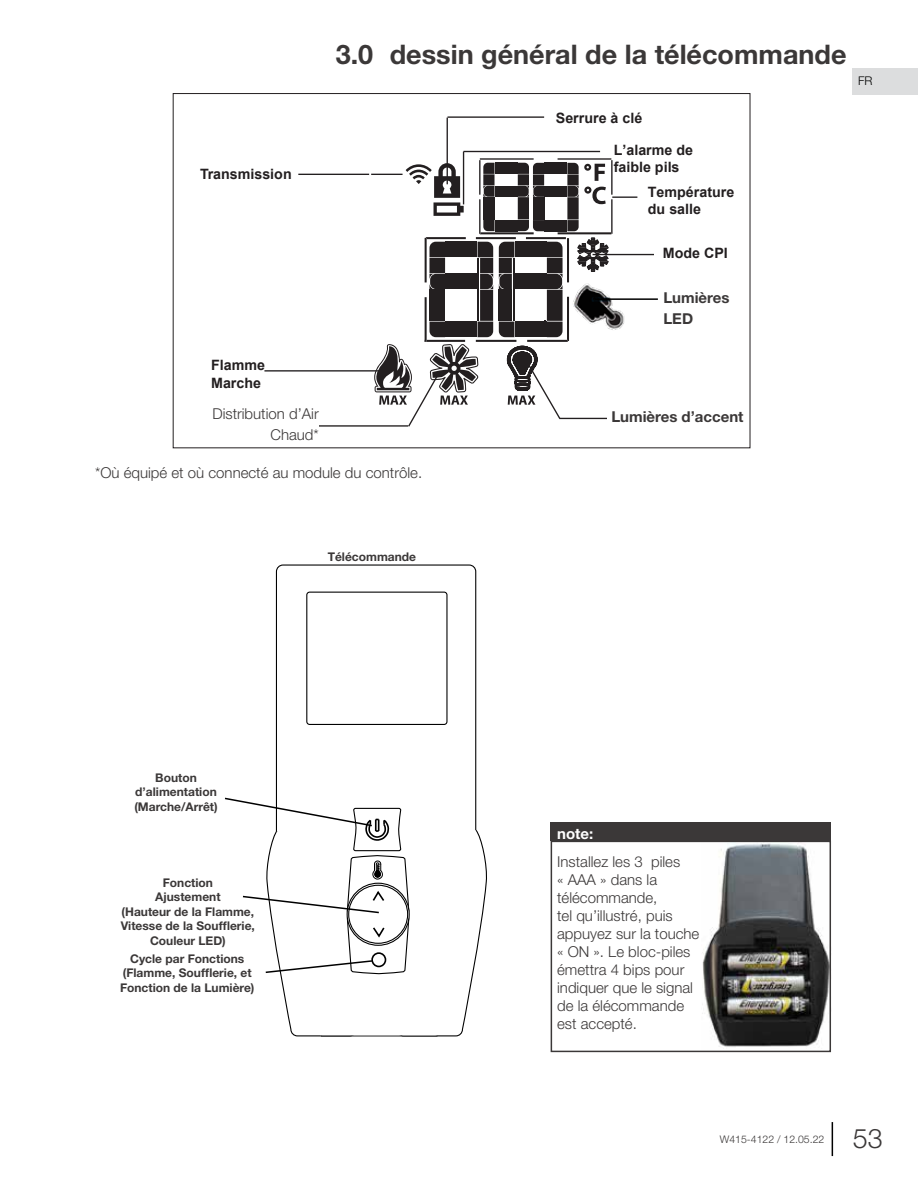
<style>
.page{position:relative;width:918px;height:1188px;background:#fff}
.page>*{position:absolute;margin:0;border:0;box-sizing:border-box;transform-origin:0 0}
.t1{font:700 27px "Helvetica Neue";color:#3b3838}
.t2{font:300 27px "Helvetica Neue";color:#3b3838}
.t3{font:300 15px/18px "Helvetica Neue";color:#3b3838}
.t4{font:700 15px/21px "Helvetica Neue";color:#3b3838}
.t5{font:700 15px "Helvetica Neue";color:#fff}
.t6{font:700 14.25px/17.1px "Arial";color:#231f20}
.t7{font:700 12px/14.4px "Helvetica Neue";color:#3b3838;text-align:center}
.t8{font:300 12px "Helvetica Neue";color:#000}
.t9{font:300 10.5px "Helvetica Neue";color:#3b3838}
</style>
<div class="page">
<hr style="left:832px;top:1122px;width:1px;height:34px;background:#000">
<div style="left:853px;top:68px;width:65px;height:26px;background:#dcddde"></div>
<svg style="left:275px;top:564px;width:202px;height:233px"></svg>
<div style="left:307px;top:592px;width:140px;height:132px;background:#fff;border-radius:3px"></div>
<div style="left:306px;top:592px;width:142px;height:133px;border:1px solid #000;border-radius:3px"></div>
<svg style="left:225px;top:797px;width:262px;height:240px"></svg>
<img style="left:702px;top:844px;width:126px;height:203px">
<div style="left:551px;top:841px;width:280px;height:211px;border:2px solid #3b3838"></div>
<div style="left:551px;top:823px;width:280px;height:18px;background:#3b3838"></div>
<hr style="left:447px;top:116px;width:97px;height:2px;background:#231f20">
<hr style="left:447px;top:118px;width:1px;height:66px;background:#231f20">
<hr style="left:264px;top:370px;width:123px;height:2px;background:#231f20">
<hr style="left:316px;top:425px;width:92px;height:2px;background:#231f20">
<hr style="left:463px;top:151px;width:137px;height:1px;background:#231f20">
<hr style="left:463px;top:152px;width:1px;height:52px;background:#231f20">
<hr style="left:298px;top:174px;width:105px;height:1px;background:#231f20">
<hr style="left:369px;top:162px;width:2px;height:72px;background:#fff">
<svg style="left:374px;top:158px;width:239px;height:269px"></svg>
<hr style="left:612px;top:196px;width:25px;height:2px;background:#231f20">
<div style="left:584px;top:208px;width:26px;height:24px;background:#fff"></div>
<hr style="left:593px;top:254px;width:82px;height:1px;background:#231f20">
<div style="left:654px;top:246px;width:80px;height:19px;background:#fff"></div>
<div style="left:607px;top:407px;width:141px;height:21px;background:#fff"></div>
<img style="left:571px;top:281px;width:54px;height:53px">
<hr style="left:595px;top:298px;width:63px;height:2px;background:#000">
<div style="left:186px;top:405px;width:133px;height:38px;background:#fff"></div>
<p class="t6" style="left:200px;top:166px;width:93px">Transmission</p>
<h1 class="t1" style="left:618px;top:33px;width:230px">transmitter layout</h1>
<h1 class="t1" style="left:336px;top:33px;width:512px">3.0 dessin général de la télécommande</h1>
<p class="t6" style="left:556px;top:110px;width:88px">Serrure à clé</p>
<p class="t6" style="left:614px;top:142px;width:81px">L’alarme de faible pils</p>
<p class="t6" style="left:648px;top:184px;width:88px">Température du salle</p>
<p class="t8" style="left:858px;top:71px;width:16px">FR</p>
<p class="t6" style="left:663px;top:245px;width:66px">Mode CPI</p>
<p class="t4" style="left:663px;top:287px;width:68px">Lumières<br>LED</p>
<p class="t6" style="left:211px;top:357px;width:55px">Flamme<br>Marche</p>
<p class="t3" style="left:212px;top:403px;width:108px;line-height:21px;text-align:right">Distribution d’Air<br>Chaud*</p>
<p class="t3" style="left:95px;top:463px;width:329px">*Où équipé et où connecté au module du contrôle.</p>
<p class="t6" style="left:620px;top:408px;width:89px">Lumière DEL</p>
<p class="t4" style="left:611px;top:406px;width:134px">Lumières d’accent</p>
<p class="t7" style="left:328px;top:549px;width:90px">Télécommande</p>
<p class="t7" style="left:134px;top:771px;width:85px">Bouton d’alimentation (Marche/Arrêt)</p>
<p class="t7" style="left:121px;top:876px;width:135px">Fonction<br>Ajustement<br>(Hauteur de la Flamme,<br>Vitesse de la Soufflerie,<br>Couleur LED)</p>
<p class="t7" style="left:120px;top:952px;width:136px">Cycle par Fonctions (Flamme, Soufflerie, et<br>Fonction de la Lumière)</p>
<p class="t5" style="left:557px;top:822px;width:38px">note:</p>
<p class="t3" style="left:557px;top:852px;width:144px">Installez les 3 piles<br>« AAA » dans la télécommande,<br>tel qu’illustré, puis appuyez sur la touche « ON ». Le bloc-piles émettra 4 bips pour indiquer que le signal de la élécommande est accepté.</p>
<p class="t9" style="left:720px;top:1131px;width:106px">W415-4122 / 12.05.22</p>
<h1 class="t2" style="left:853px;top:1116px;width:32px">53</h1>
</div>
